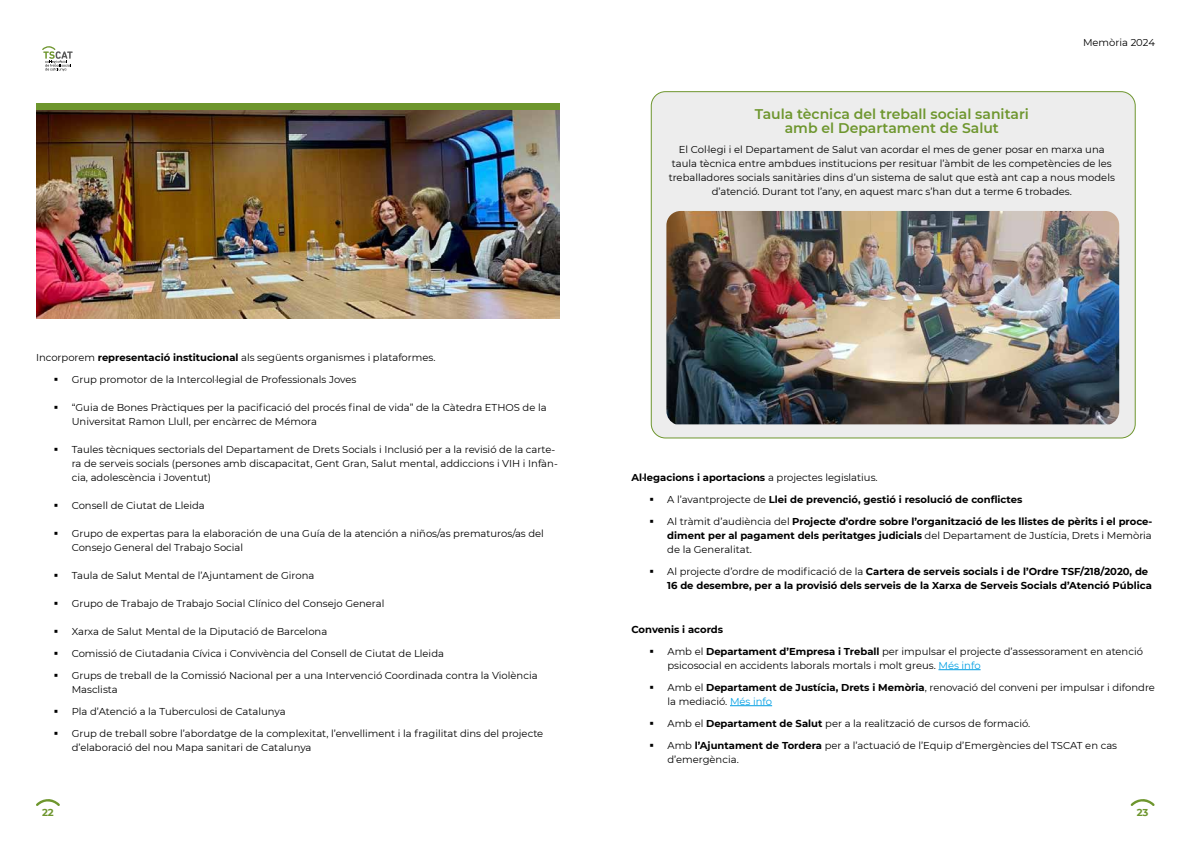
<style>
.page{position:relative;width:1191px;height:842px;background:#fff}
.page>*{position:absolute;margin:0;border:0;box-sizing:border-box;transform-origin:0 0}
.t1{font:600 14px/14px "Montserrat";color:#6e962e;text-align:center}
.t2{font:10px/14px "Montserrat";color:#000}
.t3{font:700 10px/14px "Montserrat";color:#000;text-align:justify}
.t4{font:700 10px "Montserrat";color:#6e962e}
.s1{font-weight:700}
.s2{font-weight:400}
.s3{color:#009fe3}
</style>
<div class="page">
<svg style="left:36px;top:799px;width:24px;height:7px"></svg>
<svg style="left:1130px;top:799px;width:24px;height:7px"></svg>
<svg style="left:42px;top:46px;width:31px;height:25px"></svg>
<div style="left:651px;top:92px;width:484px;height:346px;background:#ededed;border-radius:14px"></div>
<hr style="left:938px;top:669px;width:42px;height:1px;background:#009fe3">
<hr style="left:730px;top:705px;width:42px;height:1px;background:#009fe3">
<img style="left:666px;top:211px;width:453px;height:213px">
<img style="left:36px;top:110px;width:523px;height:208px">
<div style="left:36px;top:103px;width:523px;height:7px;background:#6e962e"></div>
<p class="t2" style="left:1083px;top:35px;width:73px">Memòria 2024</p>
<p class="t2" style="left:36px;top:350px;width:401px">Incorporem <span class="s1">representació institucional</span> als següents organismes i plataformes.</p>
<p class="t2" style="left:54px;top:372px;width:304px">▪ Grup promotor de la Intercol·legial de Professionals Joves</p>
<p class="t2" style="left:72px;top:400px;width:476px;text-indent:-18px">▪ “Guia de Bones Pràctiques per la pacificació del procés final de vida” de la Càtedra ETHOS de la<br>Universitat Ramon Llull, per encàrrec de Mémora</p>
<p class="t2" style="left:72px;top:442px;width:487px;text-indent:-18px">▪ Taules tècniques sectorials del Departament de Drets Socials i Inclusió per a la revisió de la carte&shy;ra de serveis socials (persones amb discapacitat, Gent Gran, Salut mental, addiccions i VIH i Infàn&shy;cia, adolescència i Joventut)</p>
<p class="t2" style="left:54px;top:498px;width:152px">▪ Consell de Ciutat de Lleida</p>
<p class="t2" style="left:72px;top:526px;width:474px;text-indent:-18px">▪ Grupo de expertas para la elaboración de una Guía de la atención a niños/as prematuros/as del<br>Consejo General del Trabajo Social</p>
<p class="t2" style="left:54px;top:568px;width:262px">▪ Taula de Salut Mental de l’Ajuntament de Girona</p>
<p class="t2" style="left:54px;top:596px;width:332px">▪ Grupo de Trabajo de Trabajo Social Clínico del Consejo General</p>
<p class="t2" style="left:54px;top:624px;width:275px">▪ Xarxa de Salut Mental de la Diputació de Barcelona</p>
<p class="t2" style="left:54px;top:646px;width:392px">▪ Comissió de Ciutadania Cívica i Convivència del Consell de Ciutat de Lleida</p>
<p class="t2" style="left:72px;top:668px;width:467px;text-indent:-18px">▪ Grups de treball de la Comissió Nacional per a una Intervenció Coordinada contra la Violència<br>Masclista</p>
<p class="t2" style="left:54px;top:704px;width:233px">▪ Pla d’Atenció a la Tuberculosi de Catalunya</p>
<p class="t2" style="left:72px;top:726px;width:473px;text-indent:-18px">▪ Grup de treball sobre l’abordatge de la complexitat, l’envelliment i la fragilitat dins del projecte d’elaboració del nou Mapa sanitari de Catalunya</p>
<h1 class="t1" style="left:754px;top:107px;width:276px">Taula tècnica del treball social sanitari amb el Departament de Salut</h1>
<p class="t2" style="left:668px;top:142px;width:448px;text-align:center">El Col·legi i el Departament de Salut van acordar el mes de gener posar en marxa una taula tècnica entre ambdues institucions per resituar l’àmbit de les competències de les treballadores socials sanitàries dins d’un sistema de salut que està ant cap a nous models d’atenció. Durant tot l’any, en aquest marc s’han dut a terme 6 trobades.</p>
<p class="t3" style="left:631px;top:470px;width:248px">Al·legacions i aportacions <span class="s2">a projectes legislatius.</span></p>
<p class="t3" style="left:649px;top:492px;width:374px">▪ <span class="s2">A l’avantprojecte de</span> Llei de prevenció, gestió i resolució de conflictes</p>
<p class="t3" style="left:667px;top:514px;width:487px;text-indent:-18px">▪ <span class="s2">Al tràmit d’audiència del</span> Projecte d’ordre sobre l’organització de les llistes de pèrits i el proce&shy;diment per al pagament dels peritatges judicials <span class="s2">del Departament de Justícia, Drets i Memòria de la Generalitat.</span></p>
<p class="t3" style="left:667px;top:564px;width:486px;text-indent:-18px">▪ <span class="s2">Al projecte d’ordre de modificació de la</span> Cartera de serveis socials i de l’Ordre TSF/218/2020, de<br>16 de desembre, per a la provisió dels serveis de la Xarxa de Serveis Socials d’Atenció Pública</p>
<p class="t3" style="left:631px;top:622px;width:93px">Convenis i acords</p>
<p class="t2" style="left:667px;top:644px;width:477px;text-indent:-18px">▪ Amb el <span class="s1">Departament d’Empresa i Treball</span> per impulsar el projecte d’assessorament en atenció psicosocial en accidents laborals mortals i molt greus. <span class="s3">Més info</span></p>
<p class="t2" style="left:667px;top:680px;width:489px;text-indent:-18px">▪ Amb el <span class="s1">Departament de Justícia, Drets i Memòria</span>, renovació del conveni per impulsar i difondre la mediació. <span class="s3">Més info</span></p>
<p class="t2" style="left:649px;top:716px;width:382px">▪ Amb el <span class="s1">Departament de Salut</span> per a la realització de cursos de formació.</p>
<p class="t2" style="left:667px;top:738px;width:451px;text-indent:-18px">▪ Amb <span class="s1">l’Ajuntament de Tordera</span> per a l’actuació de l’Equip d’Emergències del TSCAT en cas d’emergència.</p>
<p class="t4" style="left:42px;top:805px;width:13px">22</p>
<p class="t4" style="left:1136px;top:805px;width:13px">23</p>
</div>
